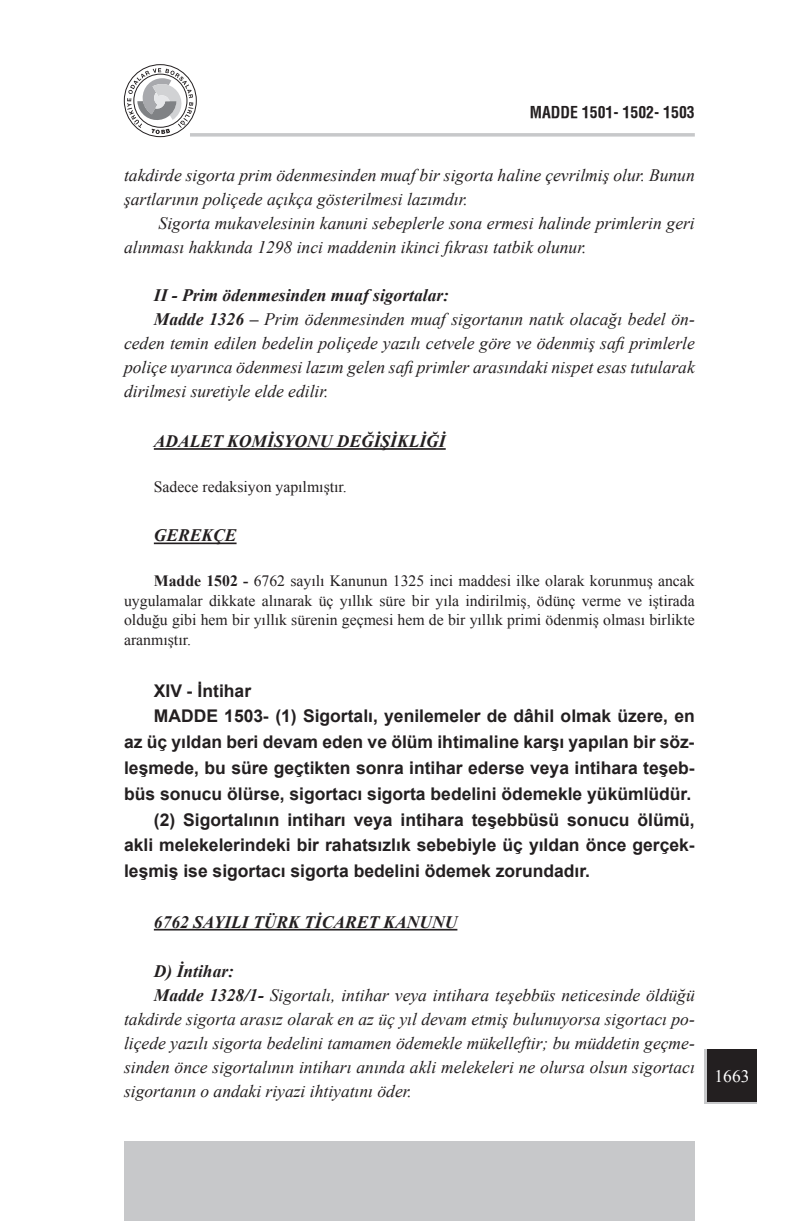
<style>
.page{position:relative;width:809px;height:1221px;background:#fff}
.page>*{position:absolute;margin:0;border:0;box-sizing:border-box;transform-origin:0 0}
.t1{font:italic 17.5px/24px "Times New Roman";color:#231f20}
.t2{font:700 17.5px "Arial";color:#231f20}
.t3{font:italic 700 17.5px "Times New Roman";color:#231f20}
.t4{font:17.5px "Times New Roman";color:#fff}
.t5{font:15.75px/19.6px "Times New Roman";color:#231f20;text-align:justify}
.t6{font:700 15.75px "Helvetica Condens";color:#231f20}
.s1{font-weight:700}
</style>
<div class="page">
<svg style="left:704px;top:1049px;width:52px;height:55px"></svg>
<div style="left:124px;top:1141px;width:570px;height:79px;background:#c7c8ca"></div>
<svg style="left:190px;top:133px;width:504px;height:4px;background:#cdced0"></svg>
<svg style="left:127px;top:68px;width:66px;height:66px"></svg>
<div style="left:124px;top:64px;width:72px;height:73px;border:1px solid #231f20;border-radius:50%"></div>
<div style="left:707px;top:1049px;width:49px;height:52px;background:#231f20"></div>
<hr style="left:154px;top:448px;width:292px;height:2px;background:#231f20">
<hr style="left:154px;top:542px;width:82px;height:2px;background:#231f20">
<hr style="left:154px;top:928px;width:303px;height:2px;background:#231f20">
<p class="t6" style="left:530px;top:103px;width:166px">MADDE 1501- 1502- 1503</p>
<p class="t1" style="left:124px;top:163px;width:572px">takdirde sigorta prim ödenmesinden muaf bir sigorta haline çevrilmiş olur. Bunun şartlarının poliçede açıkça gösterilmesi lazımdır.</p>
<p class="t1" style="left:124px;top:211px;width:572px;text-indent:35px">Sigorta mukavelesinin kanuni sebeplerle sona ermesi halinde primlerin geri alınması hakkında 1298 inci maddenin ikinci fıkrası tatbik olunur.</p>
<p class="t3" style="left:154px;top:285px;width:297px">II - Prim ödenmesinden muaf sigortalar:</p>
<p class="t1" style="left:154px;top:307px;width:542px"><span class="s1">Madde 1326 –</span> Prim ödenmesinden muaf sigortanın natık olacağı bedel ön-</p>
<p class="t1" style="left:124px;top:331px;width:572px">ceden temin edilen bedelin poliçede yazılı cetvele göre ve ödenmiş safi primlerle</p>
<p class="t1" style="left:124px;top:355px;width:572px">poliçe uyarınca ödenmesi lazım gelen safi primler arasındaki nispet esas tutularak</p>
<p class="t1" style="left:124px;top:379px;width:206px">dirilmesi suretiyle elde edilir.</p>
<p class="t3" style="left:154px;top:431px;width:293px">ADALET KOMİSYONU DEĞİŞİKLİĞİ</p>
<p class="t5" style="left:154px;top:476px;width:194px">Sadece redaksiyon yapılmıştır.</p>
<p class="t3" style="left:154px;top:525px;width:84px">GEREKÇE</p>
<p class="t5" style="left:124px;top:570px;width:572px;text-indent:30px"><span class="s1">Madde 1502 -</span> 6762 sayılı Kanunun 1325 inci maddesi ilke olarak korunmuş ancak uygulamalar dikkate alınarak üç yıllık süre bir yıla indirilmiş, ödünç verme ve iştirada olduğu gibi hem bir yıllık sürenin geçmesi hem de bir yıllık primi ödenmiş olması birlikte aranmıştır.</p>
<p class="t2" style="left:154px;top:680px;width:99px">XIV - İntihar</p>
<p class="t2" style="left:154px;top:706px;width:542px">MADDE 1503- (1) Sigortalı, yenilemeler de dâhil olmak üzere, en</p>
<p class="t2" style="left:124px;top:732px;width:572px">az üç yıldan beri devam eden ve ölüm ihtimaline karşı yapılan bir söz-</p>
<p class="t2" style="left:124px;top:758px;width:572px">leşmede, bu süre geçtikten sonra intihar ederse veya intihara teşeb-</p>
<p class="t2" style="left:124px;top:783px;width:568px">büs sonucu ölürse, sigortacı sigorta bedelini ödemekle yükümlüdür.</p>
<p class="t2" style="left:154px;top:809px;width:542px">(2) Sigortalının intiharı veya intihara teşebbüsü sonucu ölümü,</p>
<p class="t2" style="left:124px;top:835px;width:572px">akli melekelerindeki bir rahatsızlık sebebiyle üç yıldan önce gerçek-</p>
<p class="t2" style="left:124px;top:861px;width:467px">leşmiş ise sigortacı sigorta bedelini ödemek zorundadır.</p>
<p class="t3" style="left:154px;top:911px;width:305px">6762 SAYILI TÜRK TİCARET KANUNU</p>
<p class="t3" style="left:154px;top:960px;width:82px">D) İntihar:</p>
<p class="t1" style="left:154px;top:982px;width:542px"><span class="s1">Madde 1328/1-</span> Sigortalı, intihar veya intihara teşebbüs neticesinde öldüğü</p>
<p class="t1" style="left:124px;top:1006px;width:572px">takdirde sigorta arasız olarak en az üç yıl devam etmiş bulunuyorsa sigortacı po-</p>
<p class="t1" style="left:124px;top:1030px;width:572px">liçede yazılı sigorta bedelini tamamen ödemekle mükelleftir; bu müddetin geçme-</p>
<p class="t1" style="left:124px;top:1054px;width:572px">sinden önce sigortalının intiharı anında akli melekeleri ne olursa olsun sigortacı</p>
<p class="t1" style="left:124px;top:1078px;width:289px">sigortanın o andaki riyazi ihtiyatını öder.</p>
<p class="t4" style="left:714px;top:1065px;width:36px">1663</p>
</div>
